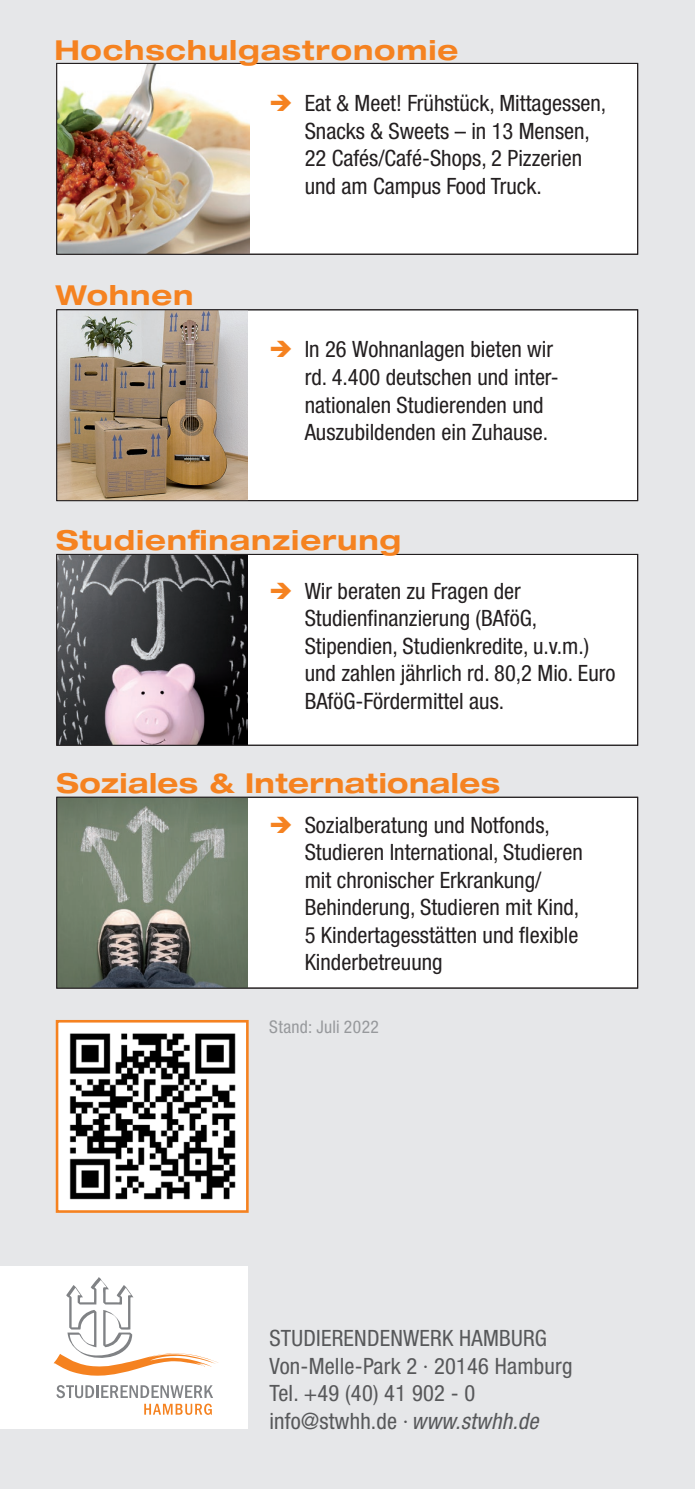
<style>
.page{position:relative;width:695px;height:1489px;background:#fff}
.page>*{position:absolute;margin:0;border:0;box-sizing:border-box;transform-origin:0 0}
.Rubriken_Flyer{font:700 expanded 27.5px "Helvetica Neue LT Pro";letter-spacing:.03em;color:#f58220}
.t1{font:condensed 22.5px/27.5px "Helvetica Neue LT Pro";color:#231f20}
.Absendertext{font:condensed 22.5px/27.5px "Helvetica Neue LT Pro";letter-spacing:.01em;color:#57585a}
.t2{font:condensed 17.5px "Helvetica Neue LT Pro";letter-spacing:.02em;color:#97999c}
.s1{font-weight:100;font-stretch:expanded}
.s2{font-style:italic}
</style>
<div class="page">
<div style="left:0;top:0;width:694px;height:1488px;background:#e6e7e9"></div>
<div style="left:56px;top:1019px;width:192px;height:193px;background:#fff;border:3px solid #f58220"></div>
<img style="left:69px;top:1033px;width:167px;height:167px">
<div style="left:57px;top:797px;width:580px;height:191px;background:#fff"></div>
<div style="left:57px;top:63px;width:580px;height:191px;background:#fff"></div>
<div style="left:57px;top:310px;width:580px;height:190px;background:#fff"></div>
<div style="left:57px;top:554px;width:580px;height:191px;background:#fff"></div>
<img style="left:58px;top:799px;width:190px;height:187px">
<img style="left:58px;top:65px;width:192px;height:187px">
<img style="left:58px;top:311px;width:190px;height:188px">
<img style="left:58px;top:556px;width:190px;height:187px">
<div style="left:56px;top:797px;width:582px;height:191px;border:1px solid #231f20"></div>
<div style="left:56px;top:554px;width:582px;height:191px;border:1px solid #231f20"></div>
<div style="left:56px;top:309px;width:582px;height:192px;border:1px solid #231f20"></div>
<div style="left:56px;top:63px;width:582px;height:191px;border:1px solid #231f20"></div>
<div style="left:0;top:1265px;width:248px;height:163px;background:#fff"></div>
<svg style="left:56px;top:1385px;width:157px;height:12px"></svg>
<svg style="left:54px;top:1277px;width:165px;height:98px"></svg>
<svg style="left:144px;top:1403px;width:68px;height:11px"></svg>
<p class="Rubriken_Flyer" style="left:54px;top:32px;width:405px">Hochschulgastronomie</p>
<p class="Rubriken_Flyer" style="left:55px;top:277px;width:140px">Wohnen</p>
<p class="t1" style="left:304px;top:89px;width:303px">Eat &amp; Meet! Frühstück, Mittagessen,<br>Snacks &amp; Sweets – in 13 Mensen,<br>22 Cafés/Café-Shops, 2 Pizzerien und am Campus Food Truck.</p>
<p class="t1" style="left:304px;top:335px;width:255px">In 26 Wohnanlagen bieten wir rd. 4.400 deutschen und inter&shy;nationalen Studierenden und<br>Auszubildenden ein Zuhause.</p>
<p class="Rubriken_Flyer" style="left:56px;top:522px;width:346px">Studienfinanzierung</p>
<p class="t1" style="left:304px;top:576px;width:312px">Wir beraten zu Fragen der<br>Studienfinanzierung (BAföG,<br>Stipendien, Studienkredite, u.v.m.) und zahlen jährlich rd. 80,2 Mio. Euro<br>BAföG-Fördermittel aus.</p>
<p class="Rubriken_Flyer" style="left:56px;top:765px;width:445px">Soziales &amp; Internationales</p>
<p class="t1" style="left:304px;top:810px;width:280px">Sozialberatung und Notfonds,<br>Studieren International, Studieren mit chronischer Erkrankung/<br>Behinderung, Studieren mit Kind,<br>5 Kindertagesstätten und flexible<br>Kinderbetreuung</p>
<p class="t2" style="left:269px;top:1016px;width:111px">Stand: Juli 2022</p>
<p class="Absendertext" style="left:269px;top:1323px;width:304px">STUDIERENDENWERK HAMBURG<br>Von-Melle-Park 2 <span class="s1">∙</span> 20146 Hamburg<br>Tel. +49 (40) 41 902 - 0 info@stwhh.de <span class="s1">∙</span> <span class="s2">www.stwhh.de</span></p>
</div>
